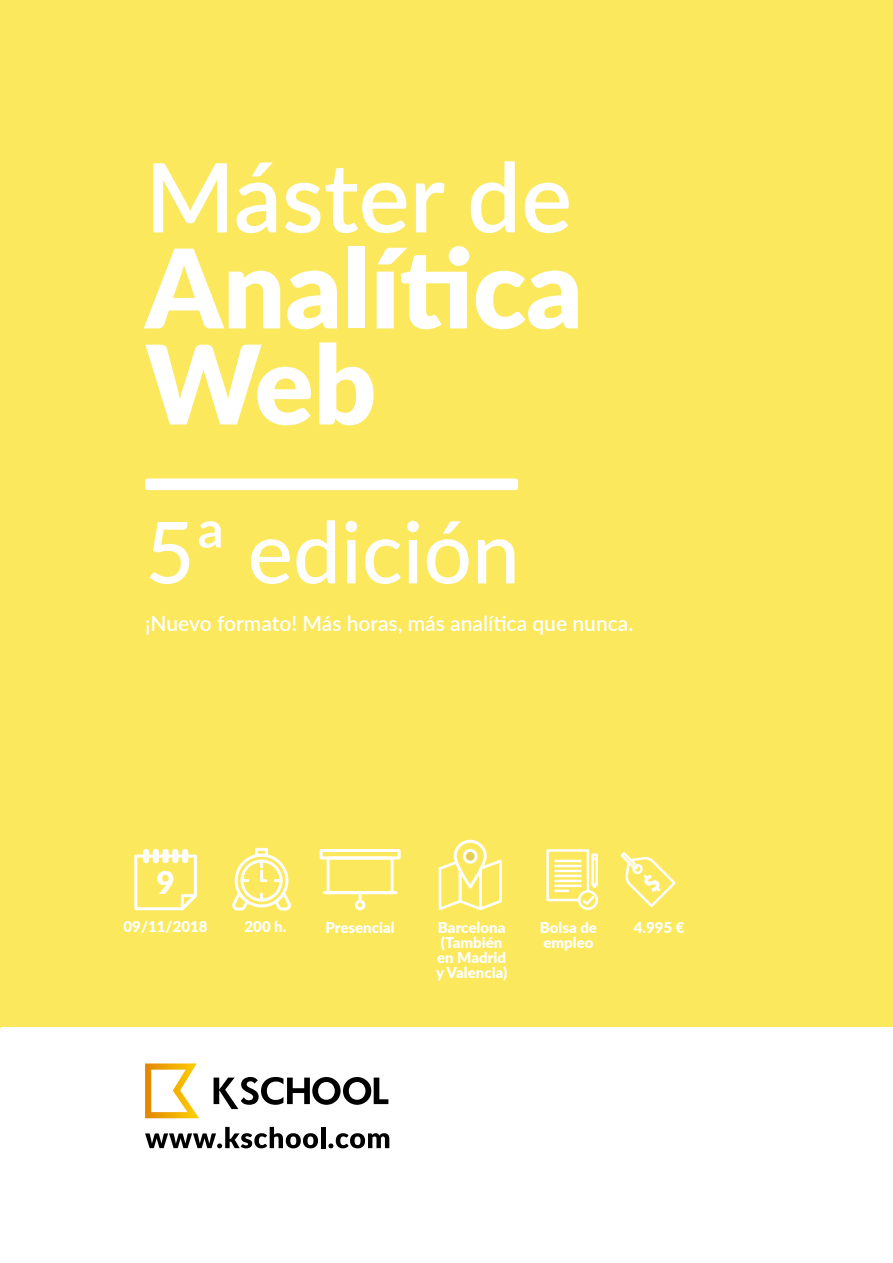
<style>
.page{position:relative;width:893px;height:1263px;background:#fff}
.page>*{position:absolute;margin:0;border:0;box-sizing:border-box;transform-origin:0 0}
.t1{font:900 109.5px/96px "Lato";color:#fff}
.t2{font:600 96px "Lato";color:#fff}
.t3{font:500 85.5px "Lato";color:#fff}
.t4{font:900 31.5px "Lato";color:#fff}
.t5{font:600 21px "Lato";color:#fff}
.t6{font:900 15px/15px "Lato";color:#fff;text-align:center}
</style>
<div class="page">
<div style="left:0;top:0;width:893px;height:1028px;background:#fbe85d"></div>
<div style="left:145px;top:478px;width:373px;height:12px;background:#fff;border-radius:3px"></div>
<svg style="left:145px;top:1127px;width:173px;height:21px"></svg>
<hr style="left:321px;top:1127px;width:4px;height:21px;background:#000">
<svg style="left:328px;top:1133px;width:61px;height:15px"></svg>
<svg style="left:134px;top:853px;width:63px;height:58px"></svg>
<div style="left:143px;top:849px;width:6px;height:14px;border:3px solid #fff"></div>
<div style="left:153px;top:849px;width:6px;height:14px;border:3px solid #fff"></div>
<div style="left:162px;top:849px;width:7px;height:14px;border:3px solid #fff"></div>
<div style="left:172px;top:849px;width:6px;height:14px;border:3px solid #fff"></div>
<div style="left:182px;top:849px;width:6px;height:14px;border:3px solid #fff"></div>
<svg style="left:620px;top:852px;width:56px;height:55px"></svg>
<svg style="left:438px;top:839px;width:64px;height:71px"></svg>
<div style="left:463px;top:849px;width:15px;height:15px;border:3px solid #fff;border-radius:50%"></div>
<svg style="left:232px;top:847px;width:59px;height:64px"></svg>
<div style="left:320px;top:849px;width:81px;height:10px;border:3px solid #fff"></div>
<div style="left:327px;top:856px;width:67px;height:38px;border:3px solid #fff"></div>
<div style="left:355px;top:900px;width:10px;height:10px;border:3px solid #fff;border-radius:50%"></div>
<hr style="left:324px;top:891px;width:72px;height:3px;background:#fff">
<svg style="left:359px;top:894px;width:3px;height:7px"></svg>
<div style="left:578px;top:890px;width:20px;height:20px;border:2px solid #fff;border-radius:50%"></div>
<svg style="left:546px;top:849px;width:52px;height:58px"></svg>
<svg style="left:145px;top:1063px;width:54px;height:55px"></svg>
<svg style="left:214px;top:1077px;width:174px;height:32px"></svg>
<h2 class="t2" style="left:145px;top:128px;width:428px">Máster de</h2>
<h1 class="t1" style="left:145px;top:236px;width:439px">Analítica<br>Web</h1>
<h3 class="t3" style="left:145px;top:491px;width:376px">5ª edición</h3>
<h3 class="t5" style="left:145px;top:608px;width:490px">¡Nuevo formato! Más horas, más analítica que nunca.</h3>
<h3 class="t4" style="left:156px;top:859px;width:20px">9</h3>
<p class="t6" style="left:124px;top:918px;width:85px">09/11/2018</p>
<p class="t6" style="left:245px;top:918px;width:43px">200 h.</p>
<p class="t6" style="left:325px;top:919px;width:71px">Presencial</p>
<p class="t6" style="left:436px;top:919px;width:73px">Barcelona (También en Madrid y Valencia)</p>
<p class="t6" style="left:540px;top:919px;width:59px;text-align:left">Bolsa de empleo</p>
<p class="t6" style="left:634px;top:919px;width:52px">4.995 €</p>
</div>
